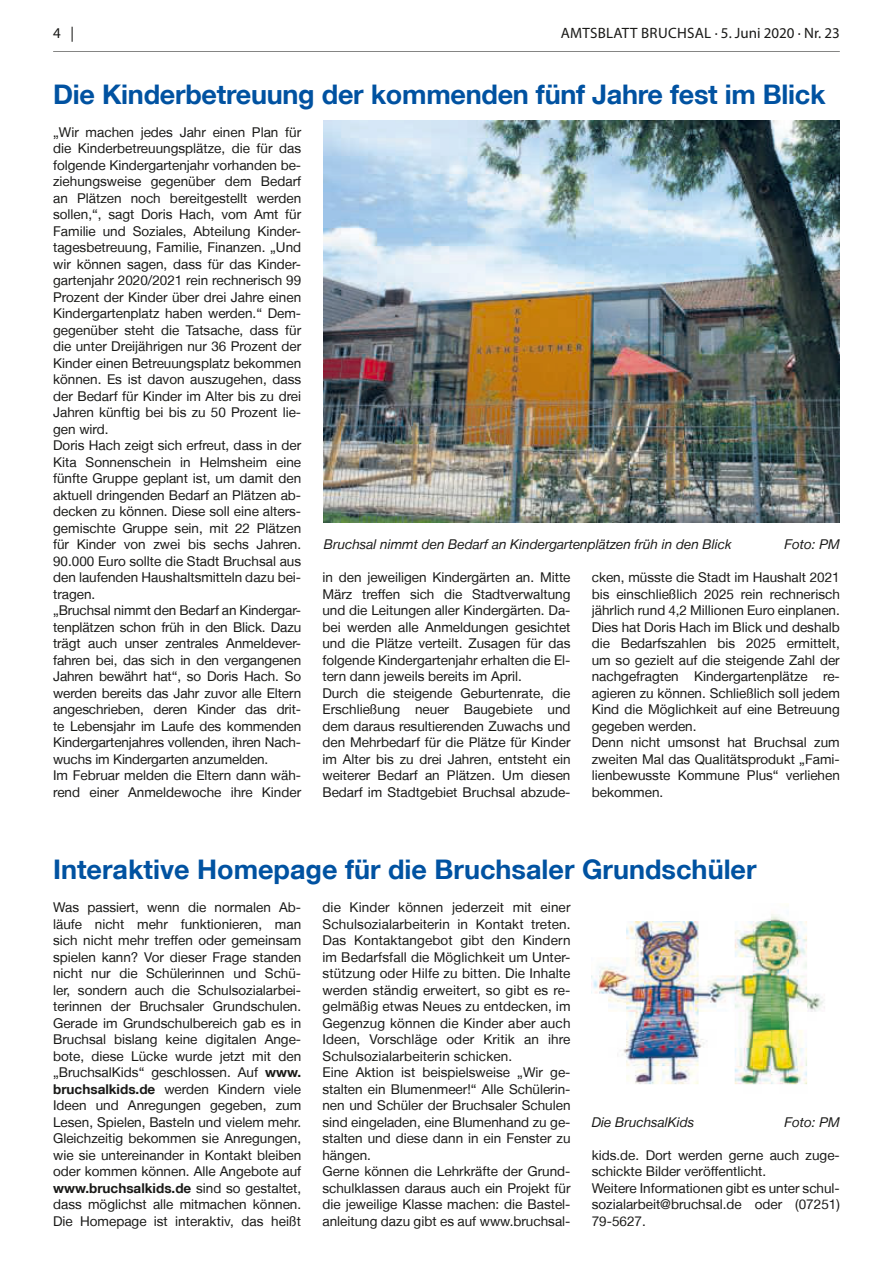
<style>
.page{position:relative;width:893px;height:1263px;background:#fff}
.page>*{position:absolute;margin:0;border:0;box-sizing:border-box;transform-origin:0 0}
.BRUCHS_Titel_vordere{font:700 27px "Helvetica Neue LT";letter-spacing:-.005em;color:#0052a1}
.t1{font:15px "Myriad Pro";letter-spacing:.015em;color:#1a1a18}
.BRUCHS_Inhalt_vorder{font:13.5px/16.5px "Helvetica Neue LT";color:#1a1a18;text-align:justify}
.BRUCHS_Bildunterschr{font:italic 13.5px "Helvetica Neue LT";color:#1a1a18}
.s1{font-weight:700}
</style>
<div class="page">
<hr style="left:53px;top:51px;width:787px;height:1px;background:#1a1a18">
<img style="left:324px;top:120px;width:516px;height:403px">
<img style="left:592px;top:914px;width:233px;height:171px">
<p class="t1" style="left:53px;top:23px;width:22px">4 |</p>
<p class="t1" style="left:561px;top:23px;width:280px">AMTSBLATT BRUCHSAL · 5. Juni 2020 · Nr. 23</p>
<p class="BRUCHS_Titel_vordere" style="left:53px;top:77px;width:774px">Die Kinderbetreuung der kommenden fünf Jahre fest im Blick</p>
<p class="BRUCHS_Inhalt_vorder" style="left:53px;top:123px;width:250px">„Wir machen jedes Jahr einen Plan für die Kinderbetreuungsplätze, die für das folgende Kindergartenjahr vorhanden be&shy;ziehungsweise gegenüber dem Bedarf an Plätzen noch bereitgestellt werden sollen,“, sagt Doris Hach, vom Amt für Familie und Soziales, Abteilung Kinder&shy;tagesbetreuung, Familie, Finanzen. „Und wir können sagen, dass für das Kinder&shy;gartenjahr 2020/2021 rein rechnerisch 99<br>Prozent der Kinder über drei Jahre einen Kindergartenplatz haben werden.“ Dem&shy;gegenüber steht die Tatsache, dass für die unter Dreijährigen nur 36 Prozent der Kinder einen Betreuungsplatz bekommen können. Es ist davon auszugehen, dass der Bedarf für Kinder im Alter bis zu drei Jahren künftig bei bis zu 50 Prozent lie&shy;gen wird.</p>
<p class="BRUCHS_Inhalt_vorder" style="left:53px;top:437px;width:250px">Doris Hach zeigt sich erfreut, dass in der Kita Sonnenschein in Helmsheim eine fünfte Gruppe geplant ist, um damit den aktuell dringenden Bedarf an Plätzen ab&shy;decken zu können. Diese soll eine alters&shy;gemischte Gruppe sein, mit 22 Plätzen für Kinder von zwei bis sechs Jahren.<br>90.000 Euro sollte die Stadt Bruchsal aus den laufenden Haushaltsmitteln dazu bei&shy;tragen.</p>
<p class="BRUCHS_Inhalt_vorder" style="left:53px;top:602px;width:250px">„Bruchsal nimmt den Bedarf an Kindergar&shy;tenplätzen schon früh in den Blick. Dazu trägt auch unser zentrales Anmeldever&shy;fahren bei, das sich in den vergangenen Jahren bewährt hat“, so Doris Hach. So werden bereits das Jahr zuvor alle Eltern angeschrieben, deren Kinder das drit&shy;te Lebensjahr im Laufe des kommenden Kindergartenjahres vollenden, ihren Nach&shy;wuchs im Kindergarten anzumelden.</p>
<p class="BRUCHS_Inhalt_vorder" style="left:53px;top:767px;width:250px">Im Februar melden die Eltern dann wäh&shy;rend einer Anmeldewoche ihre Kinder</p>
<p class="BRUCHS_Bildunterschr" style="left:324px;top:536px;width:409px">Bruchsal nimmt den Bedarf an Kindergartenplätzen früh in den Blick</p>
<p class="BRUCHS_Bildunterschr" style="left:784px;top:536px;width:57px">Foto: PM</p>
<p class="BRUCHS_Inhalt_vorder" style="left:592px;top:569px;width:250px">cken, müsste die Stadt im Haushalt 2021 bis einschließlich 2025 rein rechnerisch jährlich rund 4,2 Millionen Euro einplanen.<br>Dies hat Doris Hach im Blick und deshalb die Bedarfszahlen bis 2025 ermittelt, um so gezielt auf die steigende Zahl der nachgefragten Kindergartenplätze re&shy;agieren zu können. Schließlich soll jedem Kind die Möglichkeit auf eine Betreuung gegeben werden.</p>
<p class="BRUCHS_Inhalt_vorder" style="left:592px;top:734px;width:250px">Denn nicht umsonst hat Bruchsal zum zweiten Mal das Qualitätsprodukt „Fami&shy;lienbewusste Kommune Plus“ verliehen bekommen.</p>
<p class="BRUCHS_Inhalt_vorder" style="left:322px;top:569px;width:250px">in den jeweiligen Kindergärten an. Mitte März treffen sich die Stadtverwaltung und die Leitungen aller Kindergärten. Da&shy;bei werden alle Anmeldungen gesichtet und die Plätze verteilt. Zusagen für das folgende Kindergartenjahr erhalten die El&shy;tern dann jeweils bereits im April.</p>
<p class="BRUCHS_Inhalt_vorder" style="left:322px;top:684px;width:250px">Durch die steigende Geburtenrate, die Erschließung neuer Baugebiete und dem daraus resultierenden Zuwachs und den Mehrbedarf für die Plätze für Kinder im Alter bis zu drei Jahren, entsteht ein weiterer Bedarf an Plätzen. Um diesen Bedarf im Stadtgebiet Bruchsal abzude-</p>
<p class="BRUCHS_Titel_vordere" style="left:53px;top:853px;width:705px">Interaktive Homepage für die Bruchsaler Grundschüler</p>
<p class="BRUCHS_Inhalt_vorder" style="left:53px;top:899px;width:250px">Was passiert, wenn die normalen Ab&shy;läufe nicht mehr funktionieren, man sich nicht mehr treffen oder gemeinsam spielen kann? Vor dieser Frage standen nicht nur die Schülerinnen und Schü&shy;ler, sondern auch die Schulsozialarbei&shy;terinnen der Bruchsaler Grundschulen.<br>Gerade im Grundschulbereich gab es in Bruchsal bislang keine digitalen Ange&shy;bote, diese Lücke wurde jetzt mit den „BruchsalKids“ geschlossen. Auf <span class="s1">www. bruchsalkids.de</span> werden Kindern viele Ideen und Anregungen gegeben, zum Lesen, Spielen, Basteln und vielem mehr.<br>Gleichzeitig bekommen sie Anregungen, wie sie untereinander in Kontakt bleiben oder kommen können. Alle Angebote auf <span class="s1">www.bruchsalkids.de</span> sind so gestaltet, dass möglichst alle mitmachen können.<br>Die Homepage ist interaktiv, das heißt</p>
<p class="BRUCHS_Inhalt_vorder" style="left:322px;top:899px;width:250px">die Kinder können jederzeit mit einer Schulsozialarbeiterin in Kontakt treten.<br>Das Kontaktangebot gibt den Kindern im Bedarfsfall die Möglichkeit um Unter&shy;stützung oder Hilfe zu bitten. Die Inhalte werden ständig erweitert, so gibt es re&shy;gelmäßig etwas Neues zu entdecken, im Gegenzug können die Kinder aber auch Ideen, Vorschläge oder Kritik an ihre Schulsozialarbeiterin schicken.</p>
<p class="BRUCHS_Inhalt_vorder" style="left:322px;top:1064px;width:250px">Eine Aktion ist beispielsweise „Wir ge&shy;stalten ein Blumenmeer!“ Alle Schülerin&shy;nen und Schüler der Bruchsaler Schulen sind eingeladen, eine Blumenhand zu ge&shy;stalten und diese dann in ein Fenster zu hängen.</p>
<p class="BRUCHS_Inhalt_vorder" style="left:322px;top:1163px;width:250px">Gerne können die Lehrkräfte der Grund&shy;schulklassen daraus auch ein Projekt für die jeweilige Klasse machen: die Bastel&shy;anleitung dazu gibt es auf www.bruchsal-</p>
<p class="BRUCHS_Bildunterschr" style="left:592px;top:1114px;width:104px">Die BruchsalKids</p>
<p class="BRUCHS_Bildunterschr" style="left:784px;top:1114px;width:57px">Foto: PM</p>
<p class="BRUCHS_Inhalt_vorder" style="left:592px;top:1146px;width:250px">kids.de. Dort werden gerne auch zuge&shy;schickte Bilder veröffentlicht.</p>
<p class="BRUCHS_Inhalt_vorder" style="left:592px;top:1179px;width:250px">Weitere Informationen gibt es unter schul&shy;sozialarbeit@bruchsal.de oder (07251)<br>79-5627.</p>
</div>
